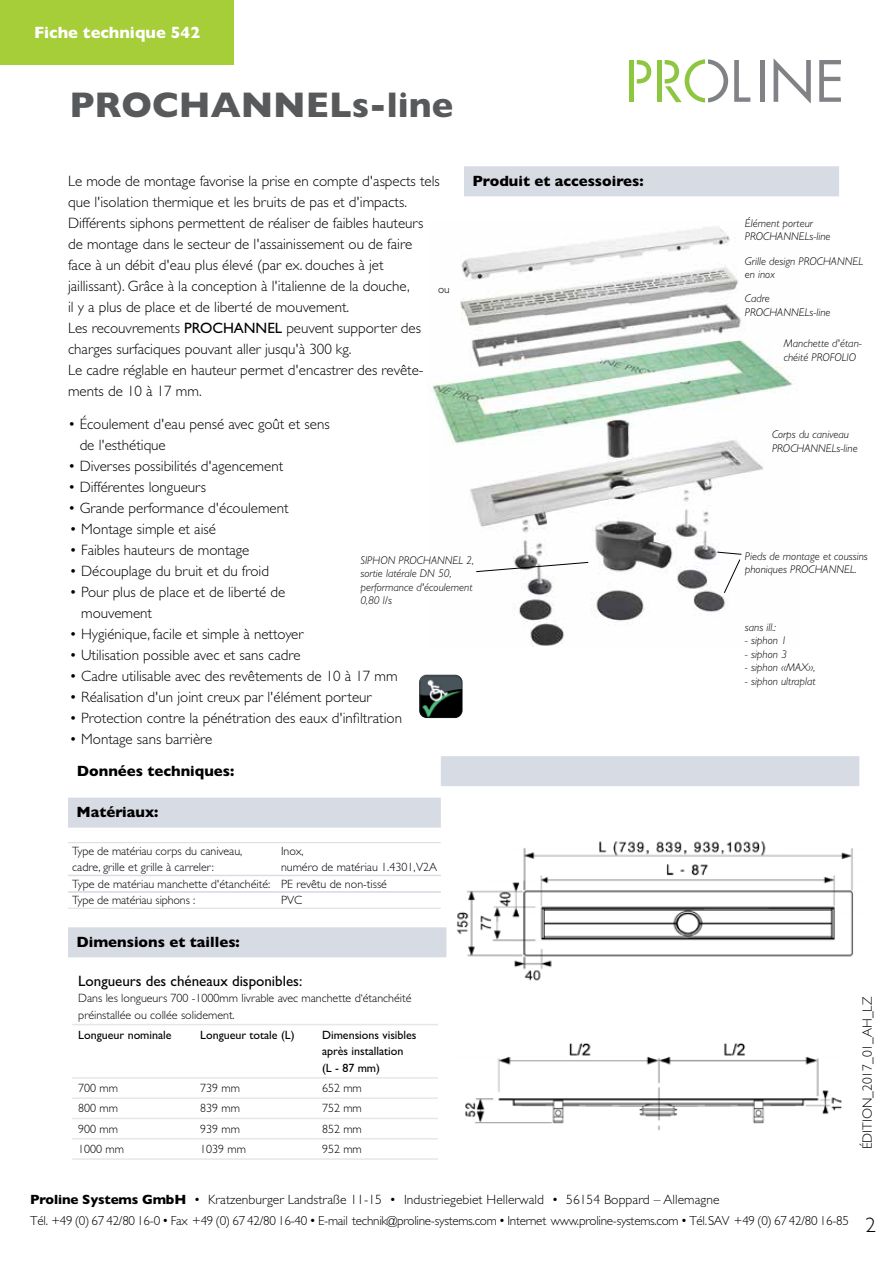
<style>
.page{position:relative;width:893px;height:1263px;background:#fff}
.page>*{position:absolute;margin:0;border:0;box-sizing:border-box;transform-origin:0 0}
.t1{font:700 36px "Gill Sans";color:#58595b}
.t2{font:700 16.5px "Gill Sans";color:#fff}
.t3{font:300 15px/21px "Gill Sans";color:#000}
.t4{font:700 15px "Gill Sans";color:#000}
.t5{font:15px "Gill Sans";color:#000}
.t6{font:300 13.5px "Gill Sans";letter-spacing:.005em;color:#000}
.t7{font:300 13.05px "Gill Sans";letter-spacing:-.02em;color:#000}
.t8{font:300 12px/16.5px "Gill Sans";color:#000}
.t9{font:12px/16.5px "Gill Sans";color:#000}
.t10{font:italic 300 11.25px/13.5px "Gill Sans";color:#000}
.t11{font:300 11.25px "Gill Sans";color:#000}
.s1{font-weight:400}
.s2{font-weight:700}
.s3{font-size:13.5px}
.s4{font-size:21px}
</style>
<div class="page">
<div style="left:0;top:0;width:234px;height:64px;background:#a6ce39"></div>
<svg style="left:637px;top:60px;width:14px;height:24px"></svg>
<div style="left:629px;top:60px;width:5px;height:42px;background:#8dc63f"></div>
<div style="left:657px;top:60px;width:5px;height:42px;background:#8dc63f"></div>
<svg style="left:665px;top:59px;width:63px;height:43px"></svg>
<svg style="left:734px;top:60px;width:16px;height:42px"></svg>
<div style="left:760px;top:60px;width:5px;height:42px;background:#808285"></div>
<svg style="left:774px;top:59px;width:37px;height:43px"></svg>
<svg style="left:819px;top:60px;width:22px;height:42px"></svg>
<div style="left:464px;top:166px;width:375px;height:30px;background:#d7dbe3"></div>
<img style="left:430px;top:227px;width:362px;height:419px">
<svg style="left:475px;top:562px;width:114px;height:10px"></svg>
<svg style="left:717px;top:551px;width:25px;height:43px"></svg>
<div style="left:68px;top:798px;width:373px;height:30px;background:#d7dbe3"></div>
<hr style="left:68px;top:842px;width:373px;height:1px;background:#d7dbe3">
<hr style="left:68px;top:875px;width:373px;height:1px;background:#d7dbe3">
<hr style="left:68px;top:891px;width:373px;height:1px;background:#d7dbe3">
<hr style="left:68px;top:892px;width:373px;height:1px;background:#d7dbe3">
<hr style="left:68px;top:908px;width:373px;height:1px;background:#d7dbe3">
<div style="left:68px;top:927px;width:378px;height:30px;background:#d7dbe3"></div>
<hr style="left:72px;top:1024px;width:122px;height:1px;background:#e6e7e8">
<hr style="left:194px;top:1024px;width:122px;height:1px;background:#e6e7e8">
<hr style="left:316px;top:1024px;width:122px;height:1px;background:#e6e7e8">
<hr style="left:72px;top:1077px;width:122px;height:2px;background:#e6e7e8">
<hr style="left:194px;top:1077px;width:122px;height:2px;background:#e6e7e8">
<hr style="left:316px;top:1077px;width:122px;height:2px;background:#e6e7e8">
<hr style="left:72px;top:1097px;width:122px;height:2px;background:#e6e7e8">
<hr style="left:194px;top:1097px;width:122px;height:2px;background:#e6e7e8">
<hr style="left:316px;top:1097px;width:122px;height:2px;background:#e6e7e8">
<hr style="left:72px;top:1118px;width:122px;height:1px;background:#e6e7e8">
<hr style="left:194px;top:1118px;width:122px;height:1px;background:#e6e7e8">
<hr style="left:316px;top:1118px;width:122px;height:1px;background:#e6e7e8">
<hr style="left:72px;top:1138px;width:122px;height:1px;background:#e6e7e8">
<hr style="left:194px;top:1138px;width:122px;height:1px;background:#e6e7e8">
<hr style="left:316px;top:1138px;width:122px;height:1px;background:#e6e7e8">
<hr style="left:72px;top:1158px;width:122px;height:2px;background:#e6e7e8">
<hr style="left:194px;top:1158px;width:122px;height:2px;background:#e6e7e8">
<hr style="left:316px;top:1158px;width:122px;height:2px;background:#e6e7e8">
<img style="left:457px;top:841px;width:396px;height:140px">
<img style="left:465px;top:1042px;width:377px;height:89px">
<div style="left:441px;top:756px;width:418px;height:30px;background:#d7dbe3"></div>
<img style="left:419px;top:674px;width:44px;height:44px">
<p class="t2" style="left:34px;top:19px;width:168px">Fiche technique 542</p>
<h1 class="t1" style="left:69px;top:76px;width:385px">PROCHANNELs-line</h1>
<p class="t3" style="left:68px;top:170px;width:373px">Le mode de montage favorise la prise en compte d'aspects tels que l'isolation thermique et les bruits de pas et d'impacts.<br>Différents siphons permettent de réaliser de faibles hauteurs de montage dans le secteur de l'assainissement ou de faire<br>face à un débit d'eau plus élevé (par ex. douches à jet jaillissant). Grâce à la conception à l'italienne de la douche,<br>il y a plus de place et de liberté de mouvement.<br>Les recouvrements <span class="s1">PROCHANNEL</span> peuvent supporter des charges surfaciques pouvant aller jusqu'à 300 kg.<br>Le cadre réglable en hauteur permet d'encastrer des revête&shy;ments de 10 à 17 mm.</p>
<p class="t3" style="left:80px;top:413px;width:251px;text-indent:-12px">• Écoulement d'eau pensé avec goût et sens de l'esthétique</p>
<p class="t3" style="left:68px;top:455px;width:217px">• Diverses possibilités d'agencement</p>
<p class="t3" style="left:68px;top:476px;width:140px">• Différentes longueurs</p>
<p class="t3" style="left:68px;top:497px;width:222px">• Grande performance d'écoulement</p>
<p class="t3" style="left:70px;top:518px;width:148px">• Montage simple et aisé</p>
<p class="t3" style="left:70px;top:539px;width:181px">• Faibles hauteurs de montage</p>
<p class="t3" style="left:70px;top:560px;width:201px">• Découplage du bruit et du froid</p>
<p class="t3" style="left:81px;top:581px;width:206px;text-indent:-12px">• Pour plus de place et de liberté de mouvement</p>
<p class="t3" style="left:70px;top:623px;width:235px">• Hygiénique, facile et simple à nettoyer</p>
<p class="t3" style="left:70px;top:644px;width:232px">• Utilisation possible avec et sans cadre</p>
<p class="t3" style="left:70px;top:665px;width:330px">• Cadre utilisable avec des revêtements de 10 à 17 mm</p>
<p class="t3" style="left:70px;top:686px;width:303px">• Réalisation d'un joint creux par l'élément porteur</p>
<p class="t3" style="left:70px;top:707px;width:334px">• Protection contre la pénétration des eaux d'infiltration</p>
<p class="t3" style="left:70px;top:728px;width:144px">• Montage sans barrière</p>
<p class="t4" style="left:472px;top:169px;width:173px">Produit et accessoires:</p>
<p class="t11" style="left:438px;top:280px;width:13px">ou</p>
<p class="t10" style="left:360px;top:553px;width:115px">SIPHON PROCHANNEL 2, sortie latérale DN 50, performance d'écoulement<br>0,80 l/s</p>
<p class="t4" style="left:77px;top:758px;width:159px">Données techniques:</p>
<p class="t4" style="left:77px;top:800px;width:83px">Matériaux:</p>
<p class="t8" style="left:72px;top:842px;width:172px">Type de matériau corps du caniveau,</p>
<p class="t8" style="left:281px;top:842px;width:24px">Inox,</p>
<p class="t8" style="left:72px;top:858px;width:143px">cadre, grille et grille à carreler:</p>
<p class="t8" style="left:72px;top:858px;width:366px;text-indent:209px">numéro de matériau 1.4301,V2A<br>Type de matériau manchette d'étanchéité: PE revêtu de non-tissé<br>Type de matériau siphons :</p>
<p class="t8" style="left:281px;top:891px;width:23px">PVC</p>
<p class="t4" style="left:77px;top:930px;width:165px">Dimensions et tailles:</p>
<p class="t5" style="left:78px;top:972px;width:225px">Longueurs des chéneaux disponibles:</p>
<p class="t8" style="left:78px;top:989px;width:335px">Dans les longueurs 700 -1000mm livrable avec manchette d‘étanchéité préinstallée ou collée solidement.</p>
<p class="t9" style="left:78px;top:1026px;width:95px">Longueur nominale</p>
<p class="t9" style="left:200px;top:1026px;width:96px">Longueur totale (L)</p>
<p class="t9" style="left:322px;top:1026px;width:96px">Dimensions visibles après installation<br>(L - 87 mm)</p>
<p class="t8" style="left:78px;top:1079px;width:41px">700 mm</p>
<p class="t8" style="left:200px;top:1079px;width:41px">739 mm</p>
<p class="t8" style="left:322px;top:1079px;width:41px">652 mm</p>
<p class="t8" style="left:78px;top:1100px;width:41px">800 mm</p>
<p class="t8" style="left:200px;top:1100px;width:41px">839 mm</p>
<p class="t8" style="left:322px;top:1100px;width:41px">752 mm</p>
<p class="t8" style="left:78px;top:1120px;width:41px">900 mm</p>
<p class="t8" style="left:200px;top:1120px;width:41px">939 mm</p>
<p class="t8" style="left:322px;top:1120px;width:41px">852 mm</p>
<p class="t8" style="left:78px;top:1140px;width:47px">1000 mm</p>
<p class="t8" style="left:200px;top:1140px;width:47px">1039 mm</p>
<p class="t8" style="left:322px;top:1140px;width:41px">952 mm</p>
<p class="t10" style="left:745px;top:216px;width:87px">Élément porteur<br>PROCHANNELs-line</p>
<p class="t10" style="left:745px;top:254px;width:120px">Grille design PROCHANNEL en inox</p>
<p class="t10" style="left:745px;top:292px;width:87px">Cadre<br>PROCHANNELs-line</p>
<p class="t10" style="left:784px;top:337px;width:80px">Manchette d'étan&shy;chéité PROFOLIO</p>
<p class="t10" style="left:772px;top:428px;width:87px">Corps du caniveau<br>PROCHANNELs-line</p>
<p class="t10" style="left:745px;top:549px;width:125px">Pieds de montage et coussins phoniques PROCHANNEL.</p>
<p class="t10" style="left:745px;top:620px;width:33px">sans ill.:</p>
<p class="t10" style="left:745px;top:634px;width:44px">- siphon 1</p>
<p class="t10" style="left:745px;top:647px;width:44px">- siphon 3</p>
<p class="t10" style="left:745px;top:661px;width:72px">- siphon «MAX»,</p>
<p class="t10" style="left:745px;top:674px;width:72px">- siphon ultraplat</p>
<p class="t6" style="left:857px;top:1149px;width:154px;rotate:-90deg">ÉDITION_2017_01_AH_LZ</p>
<p class="t6" style="left:30px;top:1189px;width:691px"><span class="s2">Proline Systems GmbH</span> • Kratzenburger Landstraße 11-15 • Industriegebiet Hellerwald • 56154 Boppard – Allemagne</p>
<p class="t7" style="left:30px;top:1210px;width:847px">Tél. +49 (0) 67 42/80 16-0 <span class="s3">•</span> Fax +49 (0) 67 42/80 16-40 <span class="s3">•</span> E-mail technik@proline-systems.com <span class="s3">•</span> Internet www.proline-systems.com <span class="s3">•</span> Tél. SAV +49 (0) 67 42/80 16-85 <span class="s4">2</span></p>
</div>
